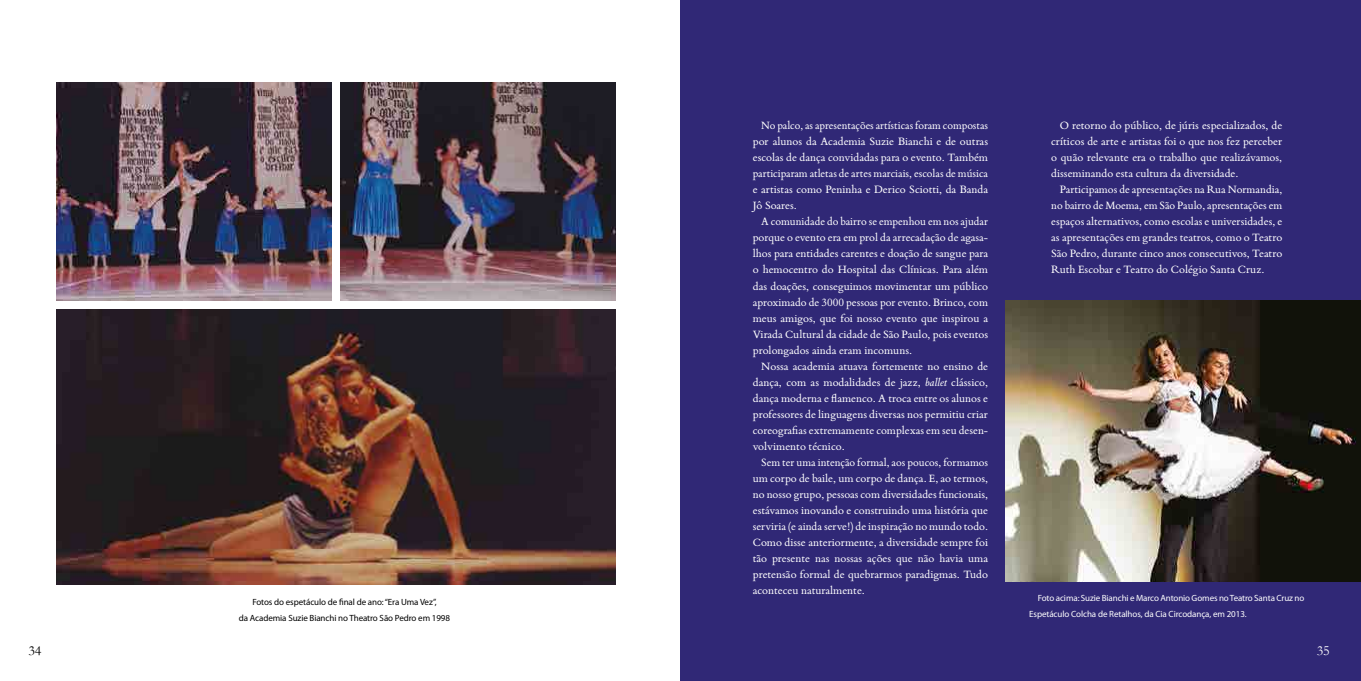
<style>
.page{position:relative;width:1361px;height:681px;background:#fff}
.page>*{position:absolute;margin:0;border:0;box-sizing:border-box;transform-origin:0 0}
.t1{font:14px "Garamond";color:#000}
.t2{font:14px "Garamond";color:#fff}
.t3{font:12px/16px "Bembo Book MT Std";color:#fff;text-align:justify;scale:.96 1}
.t4{font:12px/16px "Bembo Book MT Std";color:#fff;text-align:justify}
.t5{font:12px/16px "Bembo Book MT Std";color:#fff;text-align:justify;scale:.95 1}
.t6{font:9px/16px "Myriad Pro";letter-spacing:-.01em;color:#fff}
.t7{font:9px/16px "Myriad Pro";letter-spacing:-.01em;color:#000;text-align:center}
.s1{font-style:italic}
</style>
<div class="page">
<div style="left:680px;top:0;width:681px;height:680px;background:#302876"></div>
<img style="left:57px;top:309px;width:558px;height:275px">
<img style="left:57px;top:82px;width:275px;height:218px">
<img style="left:340px;top:82px;width:275px;height:218px">
<img style="left:1006px;top:300px;width:355px;height:281px">
<p class="t1" style="left:28px;top:641px;width:15px">34</p>
<p class="t5" style="left:753px;top:117px;width:249px;text-indent:9px">No palco, as apresentações artísticas foram compostas por alunos da Academia Suzie Bianchi e de outras escolas de dança convidadas para o evento. Também participaram atletas de artes marciais, escolas de música e artistas como Peninha e Derico Sciotti, da Banda Jô Soares.</p>
<p class="t3" style="left:753px;top:213px;width:247px;text-indent:9px">A comunidade do bairro se empenhou em nos ajudar porque o evento era em prol da arrecadação de agasa&shy;lhos para entidades carentes e doação de sangue para o hemocentro do Hospital das Clínicas. Para além das doações, conseguimos movimentar um público aproximado de 3000 pessoas por evento. Brinco, com meus amigos, que foi nosso evento que inspirou a Virada Cultural da cidade de São Paulo, pois eventos prolongados ainda eram incomuns.</p>
<p class="t4" style="left:753px;top:357px;width:237px;text-indent:9px">Nossa academia atuava fortemente no ensino de dança, com as modalidades de jazz, <span class="s1">ballet</span> clássico, dança moderna e flamenco. A troca entre os alunos e professores de linguagens diversas nos permitiu criar coreografias extremamente complexas em seu desen&shy;volvimento técnico.</p>
<p class="t3" style="left:753px;top:453px;width:247px;text-indent:9px">Sem ter uma intenção formal, aos poucos, formamos um corpo de baile, um corpo de dança. E, ao termos, no nosso grupo, pessoas com diversidades funcionais, estávamos inovando e construindo uma história que serviria (e ainda serve!) de inspiração no mundo todo.<br>Como disse anteriormente, a diversidade sempre foi tão presente nas nossas ações que não havia uma pretensão formal de quebrarmos paradigmas. Tudo aconteceu naturalmente.</p>
<p class="t4" style="left:1051px;top:117px;width:233px;text-indent:9px">O retorno do público, de júris especializados, de críticos de arte e artistas foi o que nos fez perceber o quão relevante era o trabalho que realizávamos, disseminando esta cultura da diversidade.</p>
<p class="t4" style="left:1051px;top:181px;width:233px;text-indent:9px">Participamos de apresentações na Rua Normandia, no bairro de Moema, em São Paulo, apresentações em espaços alternativos, como escolas e universidades, e as apresentações em grandes teatros, como o Teatro São Pedro, durante cinco anos consecutivos, Teatro Ruth Escobar e Teatro do Colégio Santa Cruz.</p>
<p class="t7" style="left:239px;top:594px;width:213px">Fotos do espetáculo de final de ano: “Era Uma Vez”,<br>da Academia Suzie Bianchi no Theatro São Pedro em 1998</p>
<p class="t6" style="left:1029px;top:589px;width:276px;text-indent:9px">Foto acima: Suzie Bianchi e Marco Antonio Gomes no Teatro Santa Cruz no<br>Espetáculo Colcha de Retalhos, da Cia Circodança, em 2013.</p>
<p class="t2" style="left:1316px;top:641px;width:15px">35</p>
</div>
